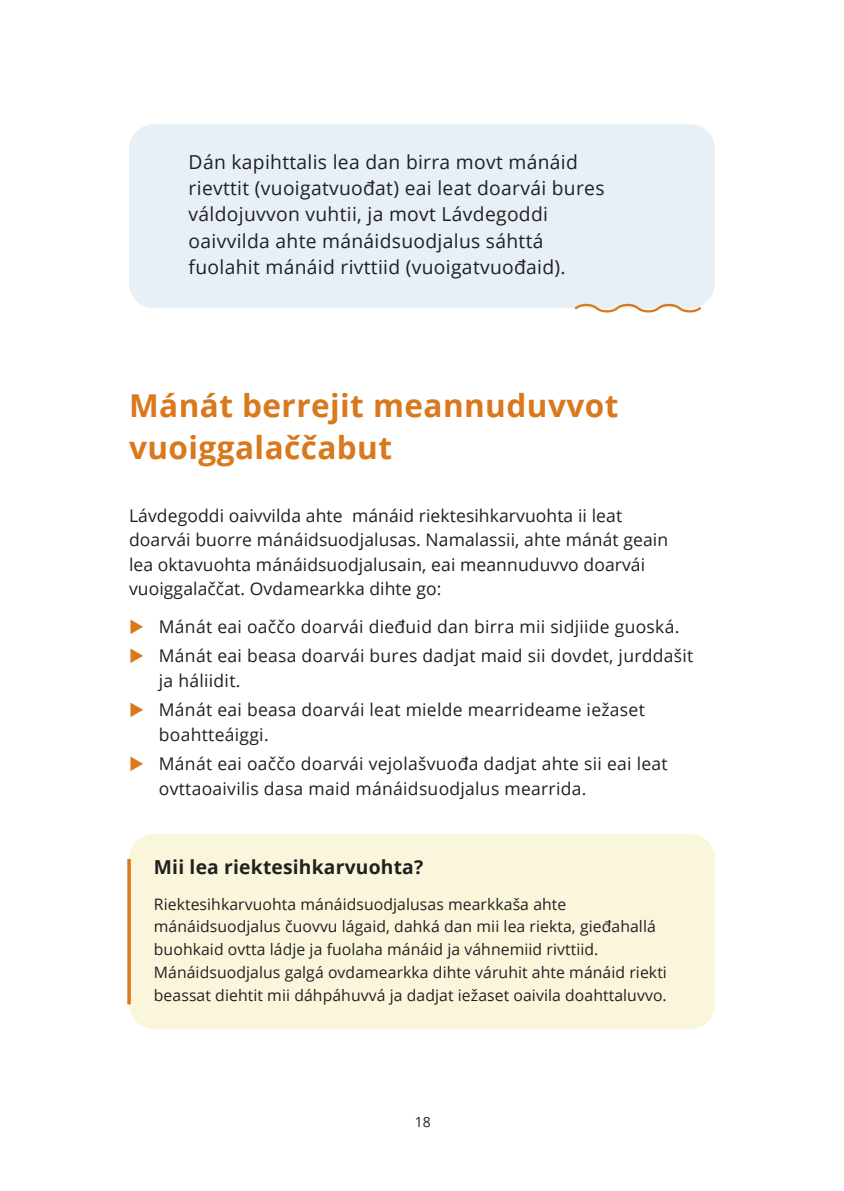
<style>
.page{position:relative;width:844px;height:1191px;background:#fff}
.page>*{position:absolute;margin:0;border:0;box-sizing:border-box;transform-origin:0 0}
.UnOverskrift_2{font:700 31.5px/42px "Open Sans";letter-spacing:.015em;color:#d9781c}
.Normal-Ingress{font:19.25px/26.2px "Open Sans";letter-spacing:.015em;color:#231f20}
.avsnitt-tittel_BOKS{font:700 19.25px "Open Sans";letter-spacing:.01em;color:#231f20}
.t1{font:17.5px/24.5px "Open Sans";letter-spacing:.015em;color:#231f20}
.Normal-BOKS{font:15.75px/22.8px "Open Sans";letter-spacing:.005em;color:#231f20}
.t2{font:14px "Open Sans";color:#231f20}
</style>
<div class="page">
<div style="left:129px;top:124px;width:585px;height:184px;background:#e6f0f6;border-radius:25px"></div>
<svg style="left:574px;top:303px;width:129px;height:10px"></svg>
<div style="left:129px;top:834px;width:585px;height:195px;background:#faf6dc;border-radius:25px"></div>
<svg style="left:127px;top:859px;width:4px;height:145px"></svg>
<p class="Normal-Ingress" style="left:189px;top:148px;width:417px">Dán kapihttalis lea dan birra movt mánáid rievttit (vuoigatvuođat) eai leat doarvái bures váldojuvvon vuhtii, ja movt Lávdegoddi oaivvilda ahte mánáidsuodjalus sáhttá fuolahit mánáid rivttiid (vuoigatvuođaid).</p>
<h3 class="UnOverskrift_2" style="left:129px;top:384px;width:490px">Mánát berrejit meannuduvvot vuoiggalaččabut</h3>
<p class="t1" style="left:129px;top:503px;width:540px">Lávdegoddi oaivvilda ahte mánáid riektesihkarvuohta ii leat doarvái buorre mánáidsuodjalusas. Namalassii, ahte mánát geain lea oktavuohta mánáidsuodjalusain, eai meannuduvvo doarvái vuoiggalaččat. Ovdamearkka dihte go:</p>
<p class="t1" style="left:159px;top:614px;width:522px">Mánát eai oaččo doarvái dieđuid dan birra mii sidjiide guoská.</p>
<p class="t1" style="left:159px;top:643px;width:536px">Mánát eai beasa doarvái bures dadjat maid sii dovdet, jurddašit ja háliidit.</p>
<p class="t1" style="left:159px;top:697px;width:487px">Mánát eai beasa doarvái leat mielde mearrideame iežaset boahtteáiggi.</p>
<p class="t1" style="left:159px;top:751px;width:510px">Mánát eai oaččo doarvái vejolašvuođa dadjat ahte sii eai leat ovttaoaivilis dasa maid mánáidsuodjalus mearrida.</p>
<p class="avsnitt-tittel_BOKS" style="left:154px;top:853px;width:271px">Mii lea riektesihkarvuohta?</p>
<p class="Normal-BOKS" style="left:154px;top:892px;width:514px">Riektesihkarvuohta mánáidsuodjalusas mearkkaša ahte mánáidsuodjalus čuovvu lágaid, dahká dan mii lea riekta, gieđahallá buohkaid ovtta ládje ja fuolaha mánáid ja váhnemiid rivttiid.<br>Mánáidsuodjalus galgá ovdamearkka dihte váruhit ahte mánáid riekti beassat diehtit mii dáhpáhuvvá ja dadjat iežaset oaivila doahttaluvvo.</p>
<p class="t2" style="left:414px;top:1112px;width:18px">18</p>
</div>
